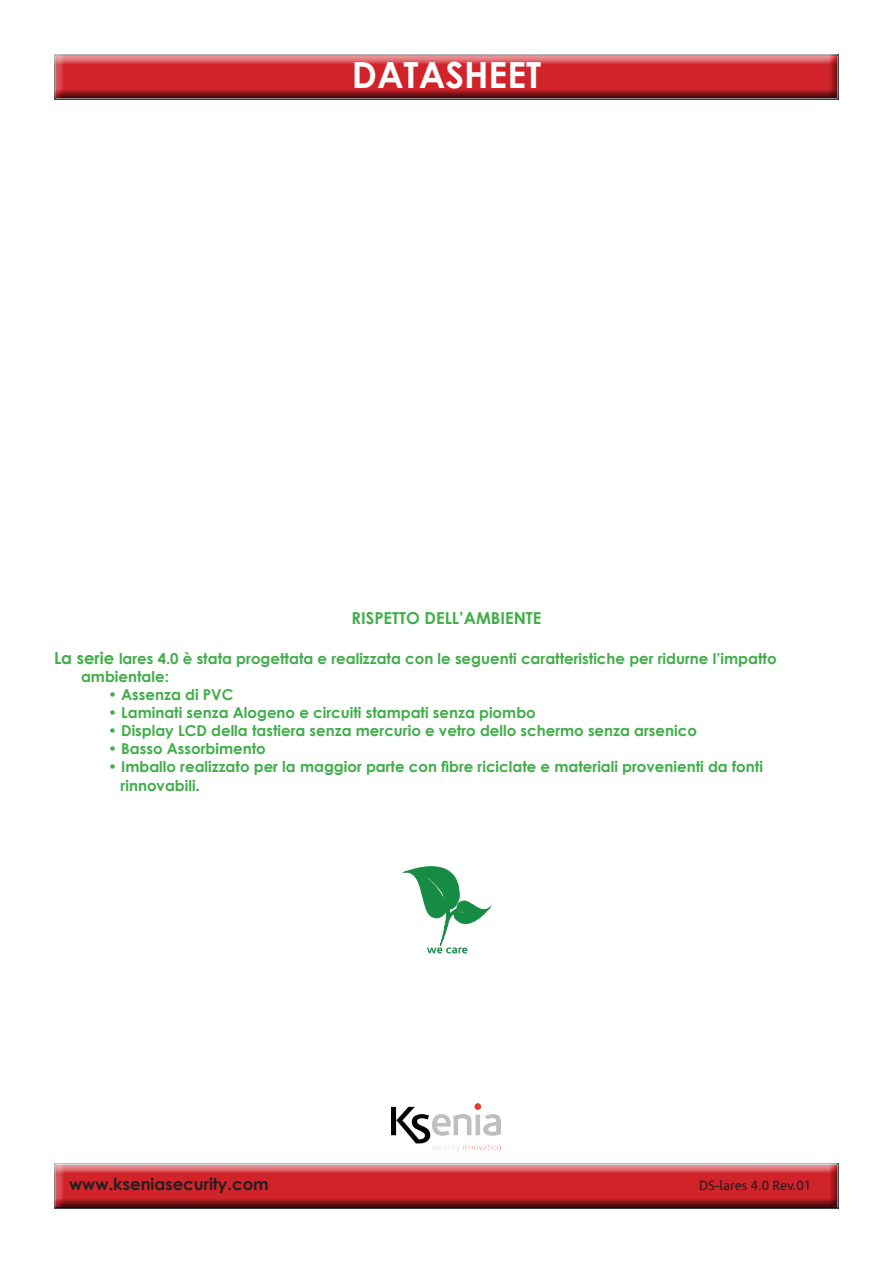
<style>
.page{position:relative;width:893px;height:1263px;background:#fff}
.page>*{position:absolute;margin:0;border:0;box-sizing:border-box;transform-origin:0 0}
.t1{font:700 36px "Century Gothic";color:#fff}
.t2{font:700 16.5px "Century Gothic";color:#231f20}
.t3{font:700 16.5px "Century Gothic";color:#40ae49}
.t4{font:700 15px/18px "Century Gothic";color:#40ae49}
.t5{font:13.5px "Corisande";color:#231f20}
.s1{font-size:16.5px}
</style>
<div class="page">
<div style="left:53px;top:54px;width:786px;height:48px;background:#231f20;opacity:.75"></div>
<div style="left:53px;top:1163px;width:787px;height:48px;background:#231f20;opacity:.75"></div>
<svg style="left:404px;top:866px;width:86px;height:87px"></svg>
<img style="left:391px;top:1104px;width:109px;height:48px">
<h1 class="t1" style="left:352px;top:48px;width:191px">DATASHEET</h1>
<p class="t3" style="left:352px;top:605px;width:191px">RISPETTO DELL’AMBIENTE</p>
<p class="t4" style="left:81px;top:648px;width:697px;text-indent:-27px"><span class="s1">La serie</span> lares 4.0 è stata progettata e realizzata con le seguenti caratteristiche per ridurne l’impatto ambientale:</p>
<p class="t4" style="left:108px;top:684px;width:127px">• Assenza di PVC</p>
<p class="t4" style="left:108px;top:702px;width:429px">• Laminati senza Alogeno e circuiti stampati senza piombo</p>
<p class="t4" style="left:108px;top:720px;width:590px">• Display LCD della tastiera senza mercurio e vetro dello schermo senza arsenico</p>
<p class="t4" style="left:108px;top:738px;width:159px">• Basso Assorbimento</p>
<p class="t4" style="left:121px;top:755px;width:644px;line-height:19.8px;text-indent:-13px">• Imballo realizzato per la maggior parte con fibre riciclate e materiali provenienti da fonti rinnovabili<span class="s1">.</span></p>
<p class="t2" style="left:69px;top:1172px;width:201px">www.kseniasecurity.com</p>
<p class="t5" style="left:699px;top:1178px;width:114px">DS-lares 4.0 Rev.01</p>
</div>
